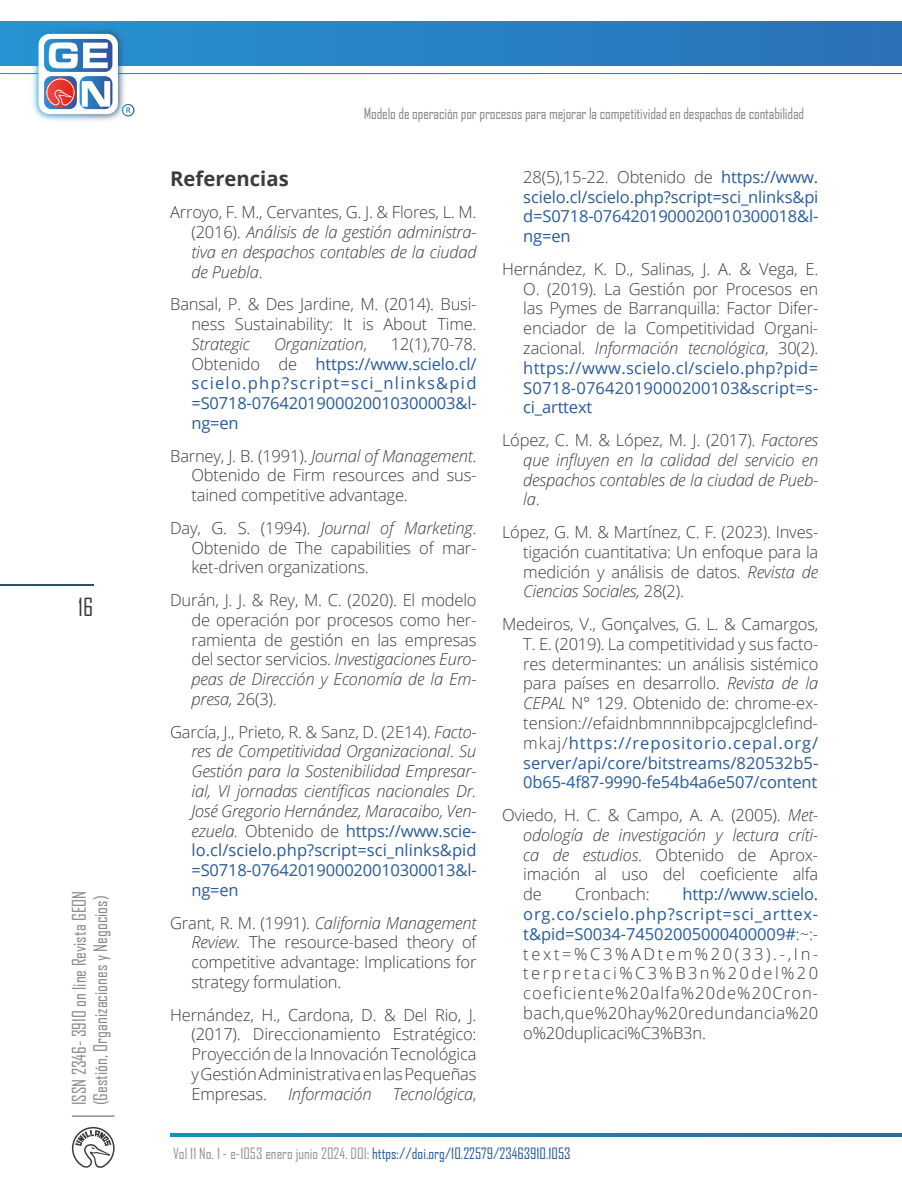
<style>
.page{position:relative;width:902px;height:1191px;background:#fff}
.page>*{position:absolute;margin:0;border:0;box-sizing:border-box;transform-origin:0 0}
.t1{font:24px "Agency FB";color:#3c3c3b}
.t2{font:700 20.25px "Open Sans";color:#3c3c3b}
.t3{font:18px/21.6px "Agency FB";color:#878787}
.t4{font:300 16.5px/19.8px "Open Sans";letter-spacing:-.01em;color:#3c3c3b;text-align:justify}
.t5{font:italic 300 16.5px/19.8px "Open Sans";letter-spacing:-.01em;color:#3c3c3b;text-align:justify}
.t6{font:16.5px/19.8px "Open Sans";letter-spacing:-.01em;color:#275b9b;text-align:justify}
.t7{font:15px "Agency FB";letter-spacing:-.01em;color:#878787}
.t8{font:15px "Agency FB";color:#275b9b}
.s1{font-style:normal}
.s2{font-weight:300;color:#3c3c3b}
.s3{font-style:italic}
.s4{font-weight:400;font-style:normal;color:#275b9b}
.s5{font-weight:400;color:#275b9b}
.s6{color:#949494}
</style>
<div class="page">
<div style="left:1px;top:22px;width:900px;height:43px;background:linear-gradient(to bottom,#297fc2,#297fc2)"></div>
<img style="left:0;top:21px;width:173px;height:100px">
<div style="left:39px;top:34px;width:79px;height:80px;background:#fefefe;border-radius:11px"></div>
<svg style="left:44px;top:39px;width:68px;height:70px"></svg>
<hr style="left:72px;top:1115px;width:42px;height:1px;background:#575756">
<svg style="left:72px;top:1126px;width:43px;height:42px"></svg>
<svg style="left:170px;top:1133px;width:731px;height:4px"></svg>
<hr style="left:0;top:584px;width:93px;height:1px;background:#2b4f71">
<h1 class="t1" style="left:78px;top:592px;width:17px">16</h1>
<p class="t3" style="left:68px;top:1105px;width:216px;rotate:-90deg">ISSN 2346- 3910 on line Revista GEON (Gestión, Organizaciones y Negocios)</p>
<p class="t7" style="left:364px;top:105px;width:442px">Modelo de operación por procesos para mejorar la competitividad en despachos de contabilidad</p>
<p class="t2" style="left:170px;top:164px;width:120px">Referencias</p>
<p class="t5" style="left:191px;top:202px;width:286px;text-indent:-21px"><span class="s1">Arroyo, F. M., Cervantes, G. J. &amp; Flores, L. M. (2016).</span> Análisis de la gestión administra&shy;tiva en despachos contables de la ciudad de Puebla<span class="s1">.</span></p>
<p class="t4" style="left:170px;top:294px;width:308px;text-align:right">Bansal, P. &amp; Des Jardine, M. (2014). Busi&shy;ness Sustainability: It is About Time.</p>
<p class="t5" style="left:191px;top:333px;width:60px">Strategic</p>
<p class="t5" style="left:274px;top:333px;width:94px">Organization<span class="s1">,</span></p>
<p class="t6" style="left:191px;top:333px;width:287px;text-indent:199px"><span class="s2">12(1),70-78.<br>Obtenido de</span> https://www.scielo.cl/ scielo.php?script=sci_nlinks&amp;pid =S0718-0764201900020010300003&amp;l&shy;ng=en</p>
<p class="t4" style="left:191px;top:445px;width:286px;text-indent:-21px">Barney, J. B. (1991). <span class="s3">Journal of Management</span>.<br>Obtenido de Firm resources and sus&shy;tained competitive advantage.</p>
<p class="t4" style="left:191px;top:517px;width:286px;text-indent:-21px">Day, G. S. (1994). <span class="s3">Journal of Marketing</span>.<br>Obtenido de The capabilities of mar&shy;ket-driven organizations.</p>
<p class="t4" style="left:191px;top:589px;width:286px;text-indent:-21px">Durán, J. J. &amp; Rey, M. C. (2020). El modelo de operación por procesos como her&shy;ramienta de gestión en las empresas del sector servicios. <span class="s3">Investigaciones Euro&shy;peas de Dirección y Economía de la Em&shy;presa,</span> 26(3).</p>
<p class="t5" style="left:191px;top:721px;width:287px;text-indent:-21px"><span class="s1">García, J., Prieto, R. &amp; Sanz, D. (2E14).</span> Facto&shy;res de Competitividad Organizacional<span class="s1">.</span> Su Gestión para la Sostenibilidad Empresar&shy;ial, VI jornadas científicas nacionales Dr.<br>José Gregorio Hernández, Maracaibo, Ven&shy;ezuela. <span class="s1">Obtenido de</span> <span class="s4">https://www.scie&shy;lo.cl/scielo.php?script=sci_nlinks&amp;pid =S0718-0764201900020010300013&amp;l&shy;ng=en</span></p>
<p class="t4" style="left:191px;top:912px;width:286px;text-indent:-21px">Grant, R. M. (1991). <span class="s3">California Management Review.</span> The resource-based theory of competitive advantage: Implications for strategy formulation.</p>
<p class="t4" style="left:191px;top:1004px;width:286px;text-indent:-21px">Hernández, H., Cardona, D. &amp; Del Rio, J. (2017). Direccionamiento Estratégico:<br>Proyección de la Innovación Tecnológica y Gestión Administrativa en las Pequeñas Empresas.</p>
<p class="t5" style="left:288px;top:1083px;width:85px">Información</p>
<p class="t5" style="left:393px;top:1083px;width:85px">Tecnológica<span class="s1">,</span></p>
<p class="t6" style="left:523px;top:166px;width:296px"><span class="s2">28(5),15-22. Obtenido de</span> https://www. scielo.cl/scielo.php?script=sci_nlinks&amp;pi d=S0718-0764201900020010300018&amp;l&shy;ng=en</p>
<p class="t4" style="left:523px;top:258px;width:296px;text-indent:-21px">Hernández, K. D., Salinas, J. A. &amp; Vega, E.<br>O. (2019). La Gestión por Procesos en las Pymes de Barranquilla: Factor Difer&shy;enciador de la Competitividad Organi&shy;zacional. <span class="s3">Información tecnológica</span>, 30(2). <span class="s5">https://www.scielo.cl/scielo.php?pid= S0718-07642019000200103&amp;script=s&shy;ci_arttext</span></p>
<p class="t5" style="left:523px;top:429px;width:296px;text-indent:-21px"><span class="s1">López, C. M. &amp; López, M. J. (2017).</span> Factores que influyen en la calidad del servicio en despachos contables de la ciudad de Pueb&shy;la<span class="s1">.</span></p>
<p class="t4" style="left:523px;top:521px;width:296px;text-indent:-21px">López, G. M. &amp; Martínez, C. F. (2023). Inves&shy;tigación cuantitativa: Un enfoque para la medición y análisis de datos. <span class="s3">Revista de Ciencias Sociales,</span> 28(2).</p>
<p class="t4" style="left:523px;top:613px;width:296px;text-indent:-21px">Medeiros, V., Gonçalves, G. L. &amp; Camargos, T. E. (2019). La competitividad y sus facto&shy;res determinantes: un análisis sistémico para países en desarrollo. <span class="s3">Revista de la CEPAL</span> N° 129. Obtenido de: chrome-ex&shy;tension://efaidnbmnnnibpcajpcglclefind&shy;mkaj/<span class="s5">https://repositorio.cepal.org/ server/api/core/bitstreams/820532b5- 0b65-4f87-9990-fe54b4a6e507/content</span></p>
<p class="t4" style="left:523px;top:804px;width:296px;text-indent:-21px">Oviedo, H. C. &amp; Campo, A. A. (2005). <span class="s3">Met&shy;odología de investigación y lectura críti&shy;ca de estudios</span>. Obtenido de Aprox&shy;imación al uso del coeficiente alfa de</p>
<p class="t4" style="left:523px;top:884px;width:296px;text-indent:159px"><span class="s5">http://www.scielo. org.co/scielo.php?script=sci_arttex&shy;t&amp;pid=S0034-74502005000400009#</span>:~:- text=%C3%ADtem%20(33).-,In&shy;terpretaci%C3%B3n%20del%20 coeficiente%20alfa%20de%20Cron&shy;bach,que%20hay%20redundancia%20 o%20duplicaci%C3%B3n.</p>
<p class="t4" style="left:575px;top:884px;width:76px">Cronbach:</p>
<p class="t8" style="left:173px;top:1144px;width:399px"><span class="s6">Vol 11 No. 1 - e-1053 enero junio 2024. DOI:</span> https://doi.org/10.22579/23463910.1053</p>
</div>
